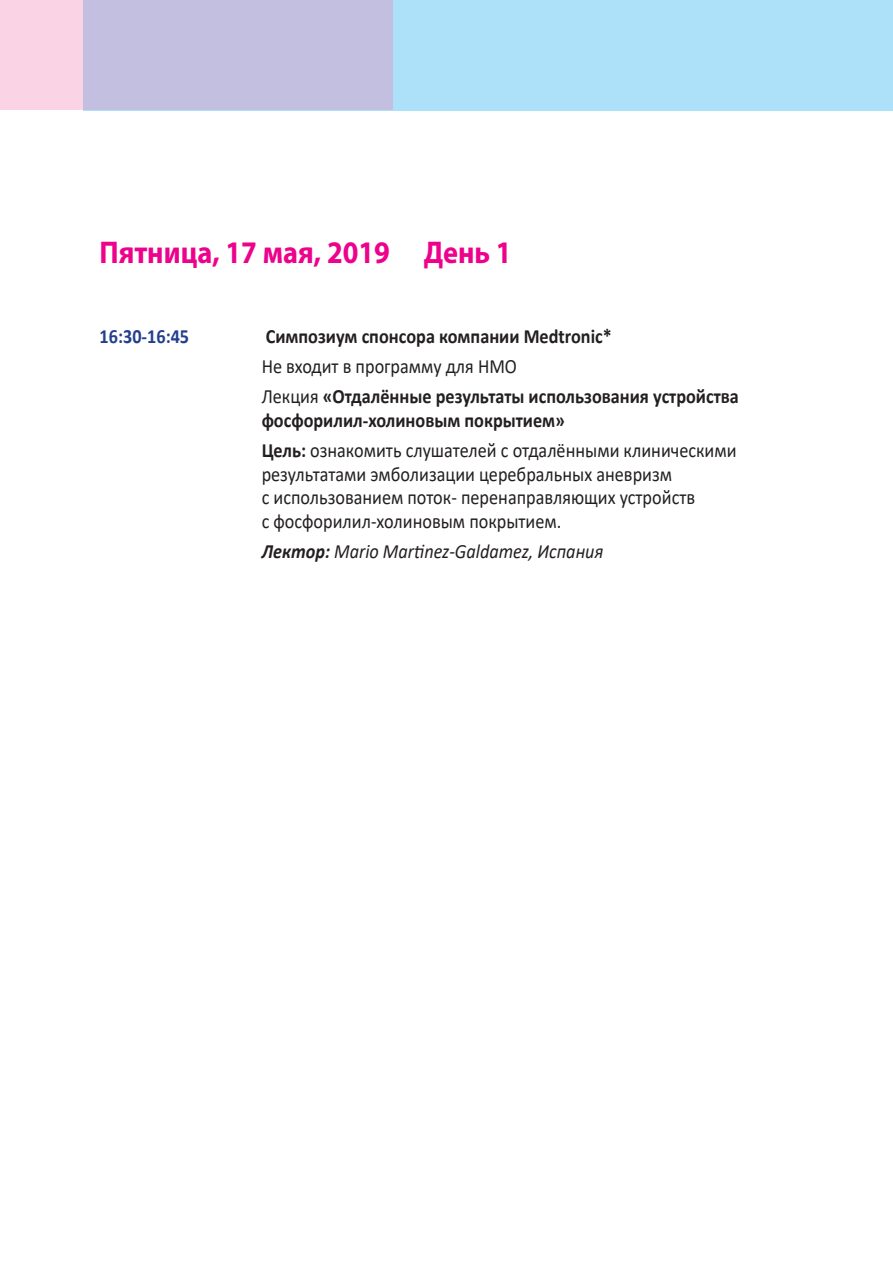
<style>
.page{position:relative;width:893px;height:1276px;background:#fff}
.page>*{position:absolute;margin:0;border:0;box-sizing:border-box;transform-origin:0 0}
.t1{font:700 31.5px "Myriad Pro";color:#ed028c;scale:.9 1}
.t2{font:20.25px/23.6px "Calibri";color:#231f20;scale:.9 1}
.t3{font:700 20.25px/23.6px "Calibri";color:#231f20;scale:.9 1}
.t4{font:italic 20.25px "Calibri";color:#231f20;scale:.9 1}
.t5{font:700 20.25px "Calibri";color:#253f8e;scale:.9 1}
.s1{font-weight:400}
.s2{font-weight:700}
</style>
<div class="page">
<div style="left:84px;top:0;width:809px;height:110px;background:#ade1f9"></div>
<svg style="left:0;top:0;width:393px;height:110px;background:#cec3e0"></svg>
<p class="t1" style="left:100px;top:232px;width:459px">Пятница, 17 мая, 2019 День 1</p>
<p class="t5" style="left:100px;top:322px;width:101px">16:30-16:45</p>
<p class="t3" style="left:266px;top:324px;width:386px">Симпозиум спонсора компании Medtronic*</p>
<p class="t2" style="left:262px;top:354px;width:285px">Не входит в программу для НМО</p>
<p class="t3" style="left:262px;top:384px;width:532px"><span class="s1">Лекция</span> «Отдалённые результаты использования устройства фосфорилил-холиновым покрытием»</p>
<p class="t2" style="left:262px;top:438px;width:529px"><span class="s2">Цель:</span> ознакомить слушателей с отдалёнными клиническими результатами эмболизации церебральных аневризм<br>с использованием поток- перенаправляющих устройств<br>с фосфорилил-холиновым покрытием.</p>
<p class="t4" style="left:262px;top:537px;width:381px"><span class="s2">Лектор:</span> Mario Martinez-Galdamez, Испания</p>
</div>
